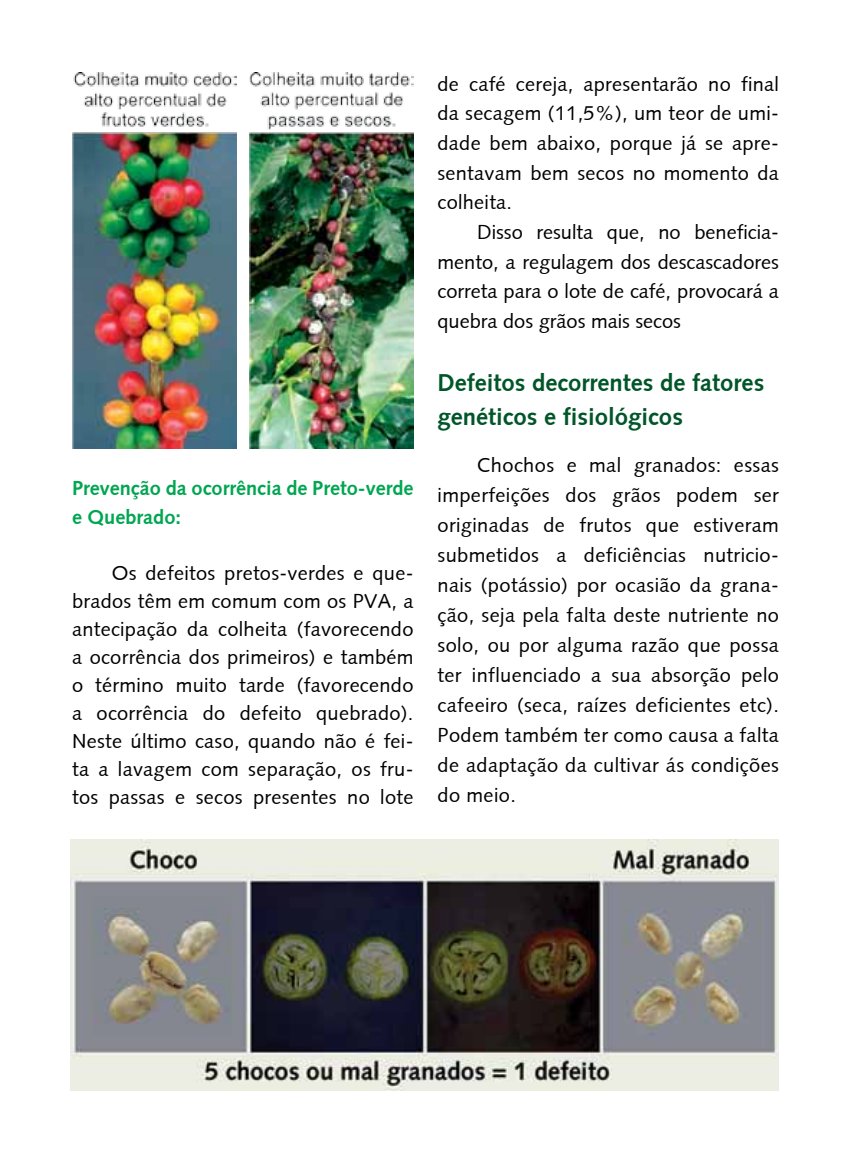
<style>
.page{position:relative;width:851px;height:1163px;background:#fff}
.page>*{position:absolute;margin:0;border:0;box-sizing:border-box;transform-origin:0 0}
.t1{font:700 24px/33.6px "Syntax";color:#005629}
.t2{font:20px/30px "Syntax Roman";letter-spacing:.015em;color:#000;text-align:justify}
.t3{font:700 20px/28px "Syntax";color:#00a651}
</style>
<div class="page">
<hr style="left:850px;top:1030px;width:1px;height:132px;background:#cbd7d0">
<img style="left:72px;top:72px;width:164px;height:376px">
<img style="left:249px;top:72px;width:164px;height:376px">
<img style="left:71px;top:839px;width:707px;height:251px">
<p class="t3" style="left:72px;top:474px;width:343px">Prevenção da ocorrência de Preto-verde e Quebrado:</p>
<p class="t2" style="left:72px;top:558px;width:343px;line-height:28px;text-indent:40px">Os defeitos pretos-verdes e que&shy;brados têm em comum com os PVA, a antecipação da colheita (favorecendo a ocorrência dos primeiros) e também o término muito tarde (favorecendo a ocorrência do defeito quebrado).<br>Neste último caso, quando não é fei&shy;ta a lavagem com separação, os fru&shy;tos passas e secos presentes no lote</p>
<p class="t2" style="left:437px;top:69px;width:343px">de café cereja, apresentarão no final da secagem (11,5%), um teor de umi&shy;dade bem abaixo, porque já se apre&shy;sentavam bem secos no momento da colheita.</p>
<p class="t2" style="left:437px;top:217px;width:343px;text-indent:40px">Disso resulta que, no beneficia&shy;mento, a regulagem dos descascadores correta para o lote de café, provocará a quebra dos grãos mais secos</p>
<p class="t1" style="left:437px;top:366px;width:328px">Defeitos decorrentes de fatores genéticos e fisiológicos</p>
<p class="t2" style="left:437px;top:449px;width:343px;text-indent:40px">Chochos e mal granados: essas imperfeições dos grãos podem ser originadas de frutos que estiveram submetidos a deficiências nutricio&shy;nais (potássio) por ocasião da grana&shy;ção, seja pela falta deste nutriente no solo, ou por alguma razão que possa ter influenciado a sua absorção pelo cafeeiro (seca, raízes deficientes etc).<br>Podem também ter como causa a falta de adaptação da cultivar ás condições do meio.</p>
</div>
